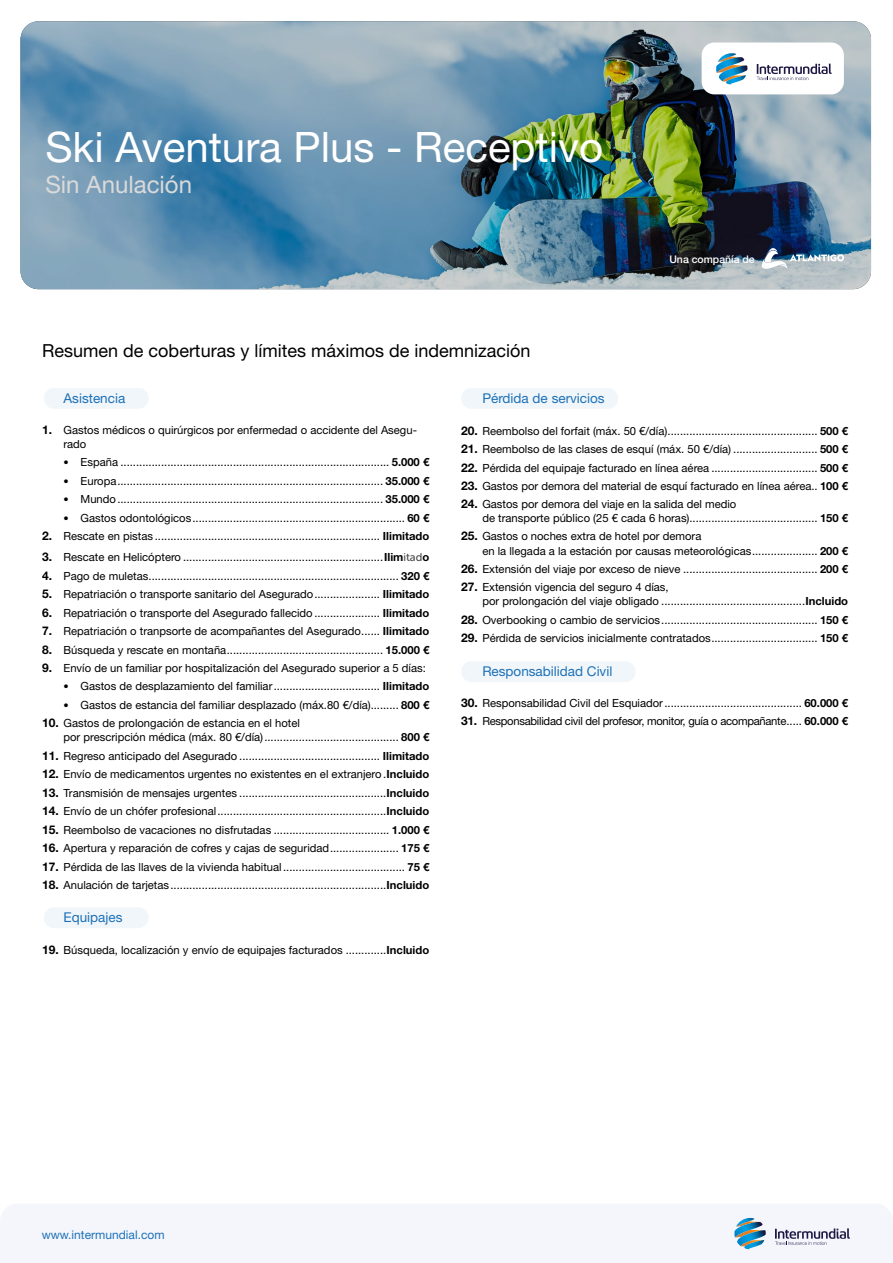
<style>
.page{position:relative;width:893px;height:1263px;background:#fff}
.page>*{position:absolute;margin:0;border:0;box-sizing:border-box;transform-origin:0 0}
.t1{font:42px "Helvetica Neue LT Std";color:#fff}
.t2{font:24px "Helvetica Neue LT Std";color:#dadada}
.t3{font:18px "Helvetica Neue LT Std";color:#000}
.t4{font:13.5px "Helvetica Neue LT Std";color:#1d71b8}
.t5{font:12px "Helvetica Neue LT Std";color:#1d71b8}
.t6{font:11.25px/14.2px "Helvetica Neue LT Std";color:#000}
.t7{font:11.25px "Helvetica Neue LT Std";letter-spacing:-.025em;color:#000}
.t8{font:500 10.5px "Helvetica Neue LT Std";color:#fff}
.s1{font-weight:700;font-size:12px}
.s2{font-weight:700;font-size:10.5px}
.s3{font-weight:700}
.s4{font-family:"Museo Sans Rounded 500";color:#4a4a49}
</style>
<div class="page">
<div style="left:0;top:1204px;width:893px;height:59px;background:#f4f6fc"></div>
<img style="left:736px;top:1218px;width:19px;height:4px">
<img style="left:734px;top:1222px;width:29px;height:15px">
<img style="left:744px;top:1246px;width:20px;height:3px">
<img style="left:737px;top:1230px;width:29px;height:16px">
<svg style="left:775px;top:1228px;width:75px;height:17px"></svg>
<img style="left:21px;top:21px;width:850px;height:268px;border-radius:18px">
<div style="left:44px;top:388px;width:105px;height:21px;background:#f1f6fa;border-radius:10px"></div>
<div style="left:44px;top:907px;width:105px;height:21px;background:#f1f6fa;border-radius:10px"></div>
<div style="left:461px;top:388px;width:157px;height:21px;background:#f1f6fa;border-radius:10px"></div>
<div style="left:461px;top:661px;width:175px;height:21px;background:#f1f6fa;border-radius:10px"></div>
<div style="left:702px;top:43px;width:142px;height:51px;background:#fff;border-radius:13px"></div>
<img style="left:721px;top:53px;width:15px;height:4px">
<img style="left:716px;top:57px;width:29px;height:16px">
<img style="left:726px;top:82px;width:10px;height:2px">
<img style="left:718px;top:65px;width:29px;height:17px">
<svg style="left:757px;top:64px;width:75px;height:16px"></svg>
<svg style="left:761px;top:248px;width:83px;height:21px"></svg>
<h1 class="t1" style="left:45px;top:122px;width:559px">Ski Aventura Plus - Receptivo</h1>
<h2 class="t2" style="left:45px;top:170px;width:148px">Sin Anulación</h2>
<p class="t8" style="left:669px;top:253px;width:87px">Una compañía de</p>
<h3 class="t3" style="left:42px;top:340px;width:490px">Resumen de coberturas y límites máximos de indemnización</h3>
<p class="t4" style="left:64px;top:390px;width:63px">Asistencia</p>
<p class="t6" style="left:64px;top:423px;width:355px;line-height:13.8px;text-indent:-21px"><span class="s1">1.</span> Gastos médicos o quirúrgicos por enfermedad o accidente del Asegu&shy;rado</p>
<p class="t6" style="left:64px;top:455px;width:367px"><span class="s2">•</span> España ...................................................................................... <span class="s3">5.000 €</span></p>
<p class="t6" style="left:64px;top:474px;width:367px"><span class="s2">•</span> Europa..................................................................................... <span class="s3">35.000 €</span></p>
<p class="t6" style="left:64px;top:492px;width:367px"><span class="s2">•</span> Mundo..................................................................................... <span class="s3">35.000 €</span></p>
<p class="t6" style="left:64px;top:511px;width:367px"><span class="s2">•</span> Gastos odontológicos.................................................................... <span class="s3">60 €</span></p>
<p class="t6" style="left:42px;top:529px;width:388px"><span class="s1">2.</span> Rescate en pistas ........................................................................ <span class="s3">Ilimitado</span></p>
<p class="t6" style="left:42px;top:550px;width:388px"><span class="s1">3.</span> Rescate en Helicóptero ................................................................<span class="s3">Ilim</span><span class="s4">itad</span><span class="s3">o</span></p>
<p class="t6" style="left:42px;top:568px;width:388px"><span class="s1">4.</span> Pago de muletas................................................................................ <span class="s3">320 €</span></p>
<p class="t6" style="left:42px;top:587px;width:388px"><span class="s1">5.</span> Repatriación o transporte sanitario del Asegurado..................... <span class="s3">Ilimitado</span></p>
<p class="t6" style="left:42px;top:605px;width:388px"><span class="s1">6.</span> Repatriación o transporte del Asegurado fallecido ..................... <span class="s3">Ilimitado</span></p>
<p class="t6" style="left:42px;top:624px;width:388px"><span class="s1">7.</span> Repatriación o tranpsorte de acompañantes del Asegurado...... <span class="s3">Ilimitado</span></p>
<p class="t6" style="left:42px;top:642px;width:388px"><span class="s1">8.</span> Búsqueda y rescate en montaña.................................................. <span class="s3">15.000 €</span></p>
<p class="t6" style="left:42px;top:660px;width:385px"><span class="s1">9.</span> Envío de un familiar por hospitalización del Asegurado superior a 5 días:</p>
<p class="t6" style="left:64px;top:679px;width:367px"><span class="s2">•</span> Gastos de desplazamiento del familiar.................................. <span class="s3">Ilimitado</span></p>
<p class="t6" style="left:64px;top:697px;width:367px"><span class="s2">•</span> Gastos de estancia del familiar desplazado (máx.80 €/día)......... <span class="s3">800 €</span></p>
<p class="t6" style="left:64px;top:715px;width:367px;text-indent:-21px"><span class="s1">10.</span> Gastos de prolongación de estancia en el hotel<br>por prescripción médica (máx. 80 €/día)........................................... <span class="s3">800 €</span></p>
<p class="t6" style="left:42px;top:748px;width:388px"><span class="s1">11.</span> Regreso anticipado del Asegurado ............................................. <span class="s3">Ilimitado</span></p>
<p class="t6" style="left:42px;top:767px;width:388px"><span class="s1">12.</span> Envío de medicamentos urgentes no existentes en el extranjero.<span class="s3">Incluido</span></p>
<p class="t6" style="left:42px;top:785px;width:388px"><span class="s1">13.</span> Transmisión de mensajes urgentes ...............................................<span class="s3">Incluido</span></p>
<p class="t6" style="left:42px;top:804px;width:388px"><span class="s1">14.</span> Envío de un chófer profesional......................................................<span class="s3">Incluido</span></p>
<p class="t6" style="left:42px;top:822px;width:388px"><span class="s1">15.</span> Reembolso de vacaciones no disfrutadas ..................................... <span class="s3">1.000 €</span></p>
<p class="t6" style="left:42px;top:841px;width:388px"><span class="s1">16.</span> Apertura y reparación de cofres y cajas de seguridad...................... <span class="s3">175 €</span></p>
<p class="t6" style="left:42px;top:859px;width:388px"><span class="s1">17.</span> Pérdida de las llaves de la vivienda habitual....................................... <span class="s3">75 €</span></p>
<p class="t6" style="left:42px;top:878px;width:388px"><span class="s1">18.</span> Anulación de tarjetas.....................................................................<span class="s3">Incluido</span></p>
<p class="t4" style="left:64px;top:909px;width:61px">Equipajes</p>
<p class="t6" style="left:42px;top:942px;width:388px"><span class="s1">19.</span> Búsqueda, localización y envío de equipajes facturados .............<span class="s3">Incluido</span></p>
<p class="t4" style="left:482px;top:390px;width:124px">Pérdida de servicios</p>
<p class="t6" style="left:461px;top:423px;width:388px"><span class="s1">20.</span> Reembolso del forfait (máx. 50 €/día)................................................ <span class="s3">500 €</span></p>
<p class="t6" style="left:461px;top:442px;width:388px"><span class="s1">21.</span> Reembolso de las clases de esquí (máx. 50 €/día) ........................... <span class="s3">500 €</span></p>
<p class="t6" style="left:461px;top:460px;width:388px"><span class="s1">22.</span> Pérdida del equipaje facturado en línea aérea .................................. <span class="s3">500 €</span></p>
<p class="t6" style="left:461px;top:479px;width:388px"><span class="s1">23.</span> Gastos por demora del material de esquí facturado en línea aérea.. <span class="s3">100 €</span></p>
<p class="t6" style="left:482px;top:497px;width:367px;text-indent:-21px"><span class="s1">24.</span> Gastos por demora del viaje en la salida del medio<br>de transporte público (25 € cada 6 horas)......................................... <span class="s3">150 €</span></p>
<p class="t6" style="left:482px;top:529px;width:367px;text-indent:-21px"><span class="s1">25.</span> Gastos o noches extra de hotel por demora<br>en la llegada a la estación por causas meteorológicas..................... <span class="s3">200 €</span></p>
<p class="t6" style="left:461px;top:562px;width:388px"><span class="s1">26.</span> Extensión del viaje por exceso de nieve ........................................... <span class="s3">200 €</span></p>
<p class="t6" style="left:482px;top:580px;width:367px;text-indent:-21px"><span class="s1">27.</span> Extensión vigencia del seguro 4 días,<br>por prolongación del viaje obligado ..............................................<span class="s3">Incluido</span></p>
<p class="t6" style="left:461px;top:613px;width:388px"><span class="s1">28.</span> Overbooking o cambio de servicios.................................................. <span class="s3">150 €</span></p>
<p class="t6" style="left:461px;top:631px;width:388px"><span class="s1">29.</span> Pérdida de servicios inicialmente contratados.................................. <span class="s3">150 €</span></p>
<p class="t4" style="left:482px;top:663px;width:132px">Responsabilidad Civil</p>
<p class="t6" style="left:461px;top:696px;width:388px"><span class="s1">30.</span> Responsabilidad Civil del Esquiador............................................ <span class="s3">60.000 €</span></p>
<p class="t7" style="left:461px;top:715px;width:388px"><span class="s1">31.</span> Responsabilidad civil del profesor, monitor, guía o acompañante..... <span class="s3">60.000 €</span></p>
<p class="t5" style="left:42px;top:1227px;width:124px">www.intermundial.com</p>
</div>
